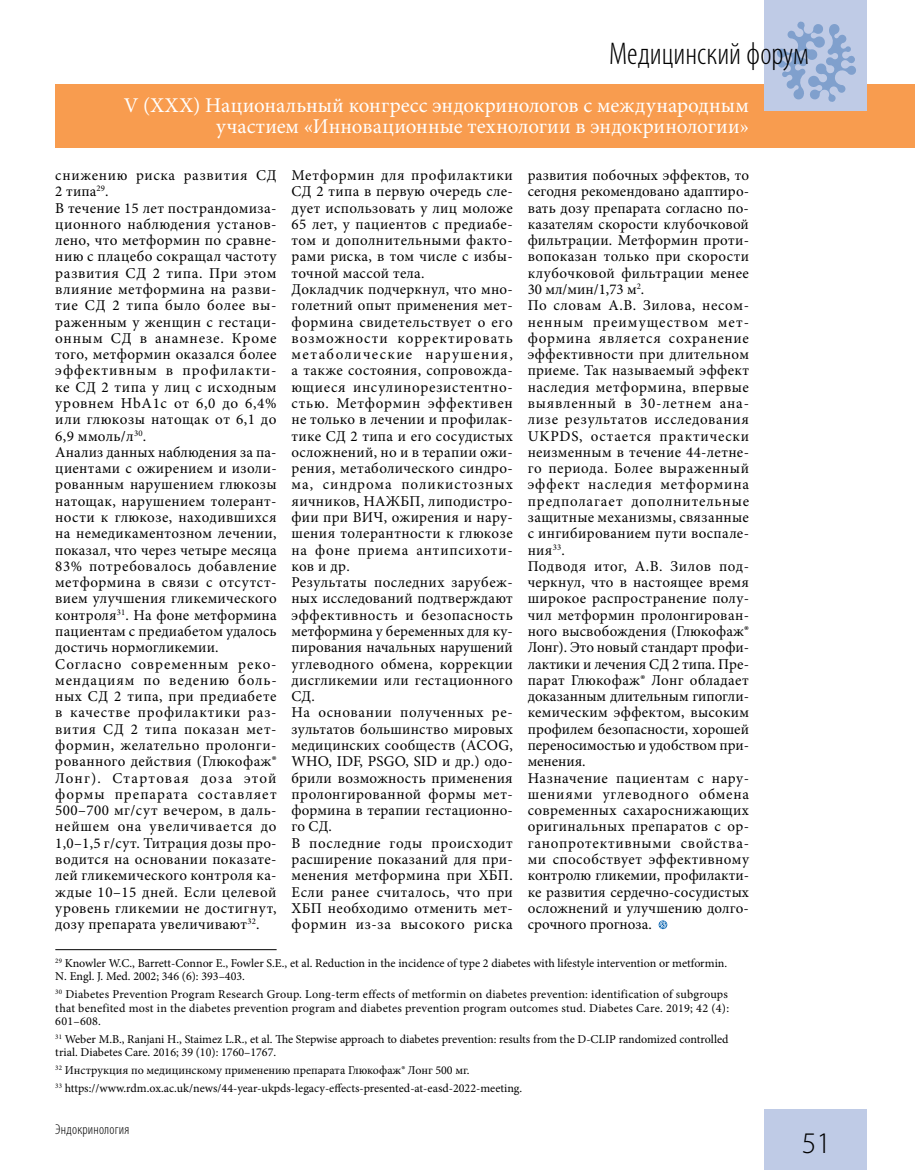
<style>
.page{position:relative;width:915px;height:1170px;background:#fff}
.page>*{position:absolute;margin:0;border:0;box-sizing:border-box;transform-origin:0 0}
.t1{font:300 condensed 31.5px "Myriad Pro";color:#000}
.t2{font:300 30px "Myriad Pro";color:#000}
.t3{font:21px/21px "Minion Pro";letter-spacing:.005em;color:#fff;text-align:right}
.t4{font:15px/16.2px "Minion Pro";letter-spacing:.025em;color:#000}
.t5{font:300 condensed 14.25px "Myriad Pro";letter-spacing:.015em;color:#000}
.t6{font:12px/13.5px "Minion Pro";color:#000}
</style>
<div class="page">
<div style="left:55px;top:84px;width:859px;height:63px;background:#f89c4f"></div>
<div style="left:764px;top:0;width:102px;height:111px;background:#bfcbe6"></div>
<div style="left:764px;top:1108px;width:102px;height:61px;background:#bfcbe6"></div>
<svg style="left:777px;top:22px;width:78px;height:80px"></svg>
<hr style="left:55px;top:949px;width:221px;height:1px;background:#000">
<svg style="left:658px;top:920px;width:9px;height:9px"></svg>
<svg style="left:659px;top:920px;width:7px;height:8px"></svg>
<h1 class="t1" style="left:608px;top:35px;width:201px">Медицинский форум</h1>
<h3 class="t3" style="left:124px;top:95px;width:626px">V (XXX) Национальный конгресс эндокринологов с международным участием «Инновационные технологии в эндокринологии»</h3>
<p class="t4" style="left:55px;top:167px;width:223px">снижению риска развития СД<br>2 типа<sup>29</sup>.<br>В течение 15 лет пострандомиза&shy;ционного наблюдения установ&shy;лено, что метформин по сравне&shy;нию с плацебо сокращал частоту развития СД 2 типа. При этом влияние метформина на разви&shy;тие СД 2 типа было более вы&shy;раженным у женщин с гестаци&shy;онным СД в анамнезе. Кроме того, метформин оказался более эффективным в профилакти&shy;ке СД 2 типа у лиц с исходным уровнем HbA1c от 6,0 до 6,4% или глюкозы натощак от 6,1 до<br>6,9 ммоль/л<sup>30</sup>.<br>Анализ данных наблюдения за па&shy;циентами с ожирением и изоли&shy;рованным нарушением глюкозы натощак, нарушением толерант&shy;ности к глюкозе, находившихся на немедикаментозном лечении, показал, что через четыре месяца<br>83% потребовалось добавление метформина в связи с отсутст&shy;вием улучшения гликемического контроля<sup>31</sup>. На фоне метформина пациентам с предиабетом удалось достичь нормогликемии.<br>Согласно современным реко&shy;мендациям по ведению боль&shy;ных СД 2 типа, при предиабете в качестве профилактики раз&shy;вития СД 2 типа показан мет&shy;формин, желательно пролонги&shy;рованного действия (Глюкофаж®<br>Лонг). Стартовая доза этой формы препарата составляет<br>500–700 мг/сут вечером, в даль&shy;нейшем она увеличивается до<br>1,0–1,5 г/сут. Титрация дозы про&shy;водится на основании показате&shy;лей гликемического контроля ка&shy;ждые 10–15 дней. Если целевой уровень гликемии не достигнут, дозу препарата увеличивают<sup>32</sup>.</p>
<p class="t4" style="left:291px;top:167px;width:223px">Метформин для профилактики<br>СД 2 типа в первую очередь сле&shy;дует использовать у лиц моложе<br>65 лет, у пациентов с предиабе&shy;том и дополнительными факто&shy;рами риска, в том числе с избы&shy;точной массой тела.<br>Докладчик подчеркнул, что мно&shy;голетний опыт применения мет&shy;формина свидетельствует о его возможности корректировать метаболические нарушения, а также состояния, сопровожда&shy;ющиеся инсулинорезистентно&shy;стью. Метформин эффективен не только в лечении и профилак&shy;тике СД 2 типа и его сосудистых осложнений, но и в терапии ожи&shy;рения, метаболического синдро&shy;ма, синдрома поликистозных яичников, НАЖБП, липодистро&shy;фии при ВИЧ, ожирения и нару&shy;шения толерантности к глюкозе на фоне приема антипсихоти&shy;ков и др.<br>Результаты последних зарубеж&shy;ных исследований подтверждают эффективность и безопасность метформина у беременных для ку&shy;пирования начальных нарушений углеводного обмена, коррекции дисгликемии или гестационного<br>СД.<br>На основании полученных ре&shy;зультатов большинство мировых медицинских сообществ (ACOG,<br>WHO, IDF, PSGO, SID и др.) одо&shy;брили возможность применения пролонгированной формы мет&shy;формина в терапии гестационно&shy;го СД.<br>В последние годы происходит расширение показаний для при&shy;менения метформина при ХБП.<br>Если ранее считалось, что при<br>ХБП необходимо отменить мет&shy;формин из-за высокого риска</p>
<p class="t4" style="left:527px;top:167px;width:223px">развития побочных эффектов, то сегодня рекомендовано адаптиро&shy;вать дозу препарата согласно по&shy;казателям скорости клубочковой фильтрации. Метформин проти&shy;вопоказан только при скорости клубочковой фильтрации менее<br>30 мл/мин/1,73 м<sup>2</sup>.<br>По словам А.В. Зилова, несом&shy;ненным преимуществом мет&shy;формина является сохранение эффективности при длительном приеме. Так называемый эффект наследия метформина, впервые выявленный в 30-летнем ана&shy;лизе результатов исследования<br>UKPDS, остается практически неизменным в течение 44-летне&shy;го периода. Более выраженный эффект наследия метформина предполагает дополнительные защитные механизмы, связанные с ингибированием пути воспале&shy;ния<sup>33</sup>.<br>Подводя итог, А.В. Зилов под&shy;черкнул, что в настоящее время широкое распространение полу&shy;чил метформин пролонгирован&shy;ного высвобождения (Глюкофаж®<br>Лонг). Это новый стандарт профи&shy;лактики и лечения СД 2 типа. Пре&shy;парат Глюкофаж® Лонг обладает доказанным длительным гипогли&shy;кемическим эффектом, высоким профилем безопасности, хорошей переносимостью и удобством при&shy;менения.<br>Назначение пациентам с нару&shy;шениями углеводного обмена современных сахароснижающих оригинальных препаратов с ор&shy;ганопротективными свойства&shy;ми способствует эффективному контролю гликемии, профилакти&shy;ке развития сердечно-сосудистых осложнений и улучшению долго&shy;срочного прогноза.</p>
<p class="t6" style="left:55px;top:956px;width:673px"><sup>29</sup> Knowler W.C., Barrett-Connor E., Fowler S.E., et al. Reduction in the incidence of type 2 diabetes with lifestyle intervention or metformin.<br>N. Engl. J. Med. 2002; 346 (6): 393–403.</p>
<p class="t6" style="left:55px;top:987px;width:675px;text-align:justify"><sup>30</sup> Diabetes Prevention Program Research Group. Long-term effects of metformin on diabetes prevention: identification of subgroups that benefited most in the diabetes prevention program and diabetes prevention program outcomes stud. Diabetes Care. 2019; 42 (4):<br>601–608.</p>
<p class="t6" style="left:55px;top:1032px;width:674px"><sup>31</sup> Weber M.B., Ranjani H., Staimez L.R., et al. The Stepwise approach to diabetes prevention: results from the D-CLIP randomized controlled trial. Diabetes Care. 2016; 39 (10): 1760–1767.</p>
<p class="t6" style="left:55px;top:1061px;width:468px;line-height:17.7px"><sup>32</sup> Инструкция по медицинскому применению препарата Глюкофаж® Лонг 500 мг.<br><sup>33</sup> https://www.rdm.ox.ac.uk/news/44-year-ukpds-legacy-effects-presented-at-easd-2022-meeting.</p>
<p class="t5" style="left:55px;top:1120px;width:76px">Эндокринология</p>
<h2 class="t2" style="left:801px;top:1126px;width:31px">51</h2>
</div>
